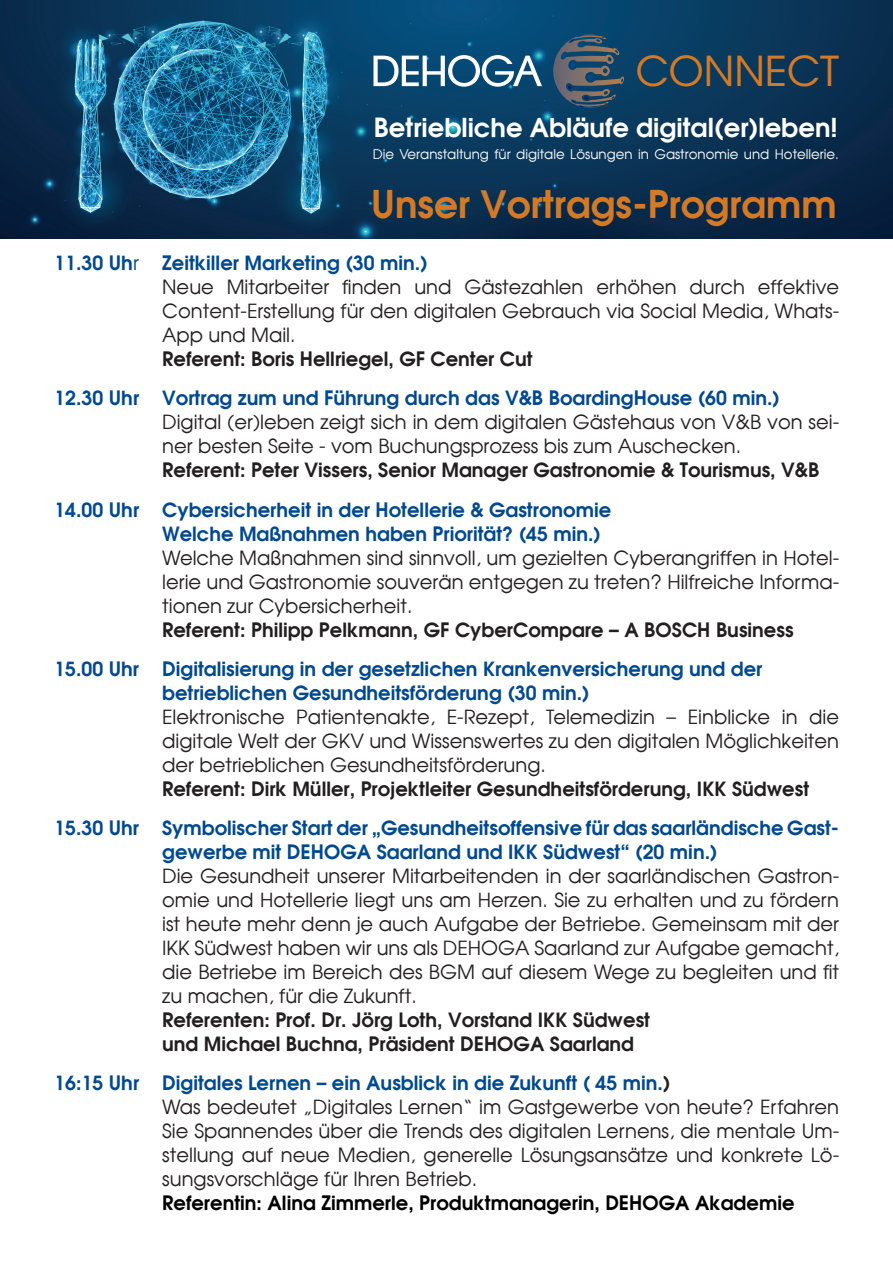
<style>
.page{position:relative;width:893px;height:1263px;background:#fff}
.page>*{position:absolute;margin:0;border:0;box-sizing:border-box;transform-origin:0 0}
.t1{font:41.1px "ITC Avant Garde Std";color:#d47a26}
.t2{font:600 37.5px "Avant Garde";color:#d47a26}
.t3{font:600 25.95px "Avant Garde";color:#fff}
.t4{font:19.5px/24px "Avant Garde";color:#231f20}
.t5{font:600 19.5px/24px "Avant Garde";color:#014990}
.t6{font:600 19.5px/24px "Avant Garde";color:#231f20}
.t7{font:600 19.5px "Avant Garde";color:#000}
.t8{font:13.35px "Avant Garde";color:#fff}
.s1{font-weight:600;color:#014990}
.s2{color:#014990}
.s3{font-weight:600}
</style>
<div class="page">
<img style="left:0;top:0;width:893px;height:238px">
<svg style="left:553px;top:34px;width:71px;height:74px;background:#3c5569"></svg>
<svg style="left:373px;top:55px;width:169px;height:32px"></svg>
<h1 class="t1" style="left:636px;top:46px;width:205px">CONNECT</h1>
<h3 class="t3" style="left:374px;top:111px;width:465px">Betriebliche Abläufe digital(er)leben!</h3>
<p class="t8" style="left:373px;top:145px;width:468px">Die Veranstaltung für digitale Lösungen in Gastronomie und Hotellerie.</p>
<h2 class="t2" style="left:371px;top:180px;width:467px">Unser Vortrags-Programm</h2>
<p class="t4" style="left:162px;top:251px;width:678px;text-indent:-108px"><span class="s1">11.30 Uh</span><span class="s2">r</span> <span class="s1">Zeitkiller Marketing (30 min.)<br></span>Neue Mitarbeiter finden und Gästezahlen erhöhen durch effektive Content-Erstellung für den digitalen Gebrauch via Social Media, Whats-App und Mail.</p>
<p class="t6" style="left:162px;top:347px;width:372px">Referent: Boris Hellriegel, GF Center Cut</p>
<p class="t5" style="left:54px;top:386px;width:727px">12.30 Uhr Vortrag zum und Führung durch das V&amp;B BoardingHouse (60 min.)</p>
<p class="t4" style="left:162px;top:410px;width:678px">Digital (er)leben zeigt sich in dem digitalen Gästehaus von V&amp;B von sei&shy;ner besten Seite - vom Buchungsprozess bis zum Auschecken.</p>
<p class="t6" style="left:162px;top:458px;width:659px">Referent: Peter Vissers, Senior Manager Gastronomie &amp; Tourismus, V&amp;B</p>
<p class="t5" style="left:162px;top:497px;width:450px;text-indent:-108px">14.00 Uhr Cybersicherheit in der Hotellerie &amp; Gastronomie<br>Welche Maßnahmen haben Priorität? (45 min.)</p>
<p class="t4" style="left:162px;top:545px;width:678px;text-align:justify">Welche Maßnahmen sind sinnvoll, um gezielten Cyberangriffen in Hotel&shy;lerie und Gastronomie souverän entgegen zu treten? Hilfreiche Informa&shy;tionen zur Cybersicherheit.</p>
<p class="t6" style="left:162px;top:617px;width:633px">Referent: Philipp Pelkmann, GF CyberCompare – A BOSCH Business</p>
<p class="t5" style="left:162px;top:656px;width:602px;text-indent:-108px">15.00 Uhr Digitalisierung in der gesetzlichen Krankenversicherung und der betrieblichen Gesundheitsförderung (30 min.)</p>
<p class="t4" style="left:162px;top:704px;width:678px;text-align:justify">Elektronische Patientenakte, E-Rezept, Telemedizin – Einblicke in die digitale Welt der GKV und Wissenswertes zu den digitalen Möglichkeiten der betrieblichen Gesundheitsförderung.</p>
<p class="t6" style="left:162px;top:776px;width:649px">Referent: Dirk Müller, Projektleiter Gesundheitsförderung, IKK Südwest</p>
<p class="t5" style="left:162px;top:815px;width:678px;text-indent:-108px">15.30 Uhr Symbolischer Start der „Gesundheitsoffensive für das saarländische Gast&shy;gewerbe mit DEHOGA Saarland und IKK Südwest“ (20 min.)</p>
<p class="t4" style="left:162px;top:863px;width:678px;text-align:justify">Die Gesundheit unserer Mitarbeitenden in der saarländischen Gastron&shy;omie und Hotellerie liegt uns am Herzen. Sie zu erhalten und zu fördern ist heute mehr denn je auch Aufgabe der Betriebe. Gemeinsam mit der IKK Südwest haben wir uns als DEHOGA Saarland zur Aufgabe gemacht, die Betriebe im Bereich des BGM auf diesem Wege zu begleiten und fit zu machen, für die Zukunft.</p>
<p class="t6" style="left:162px;top:1007px;width:489px">Referenten: Prof. Dr. Jörg Loth, Vorstand IKK Südwest und Michael Buchna, Präsident DEHOGA Saarland</p>
<p class="t4" style="left:162px;top:1070px;width:678px;text-indent:-108px"><span class="s1">16:15 Uhr Digitales Lernen – ein Ausblick in die Zukunft ( 45 min.</span><span class="s3">)<br></span>Was bedeutet „Digitales Lernen“ im Gastgewerbe von heute? Erfahren Sie Spannendes über die Trends des digitalen Lernens, die mentale Um&shy;stellung auf neue Medien, generelle Lösungsansätze und konkrete Lö&shy;sungsvorschläge für Ihren Betrieb.</p>
<p class="t7" style="left:162px;top:1190px;width:634px">Referentin: Alina Zimmerle, Produktmanagerin, DEHOGA Akademie</p>
</div>
